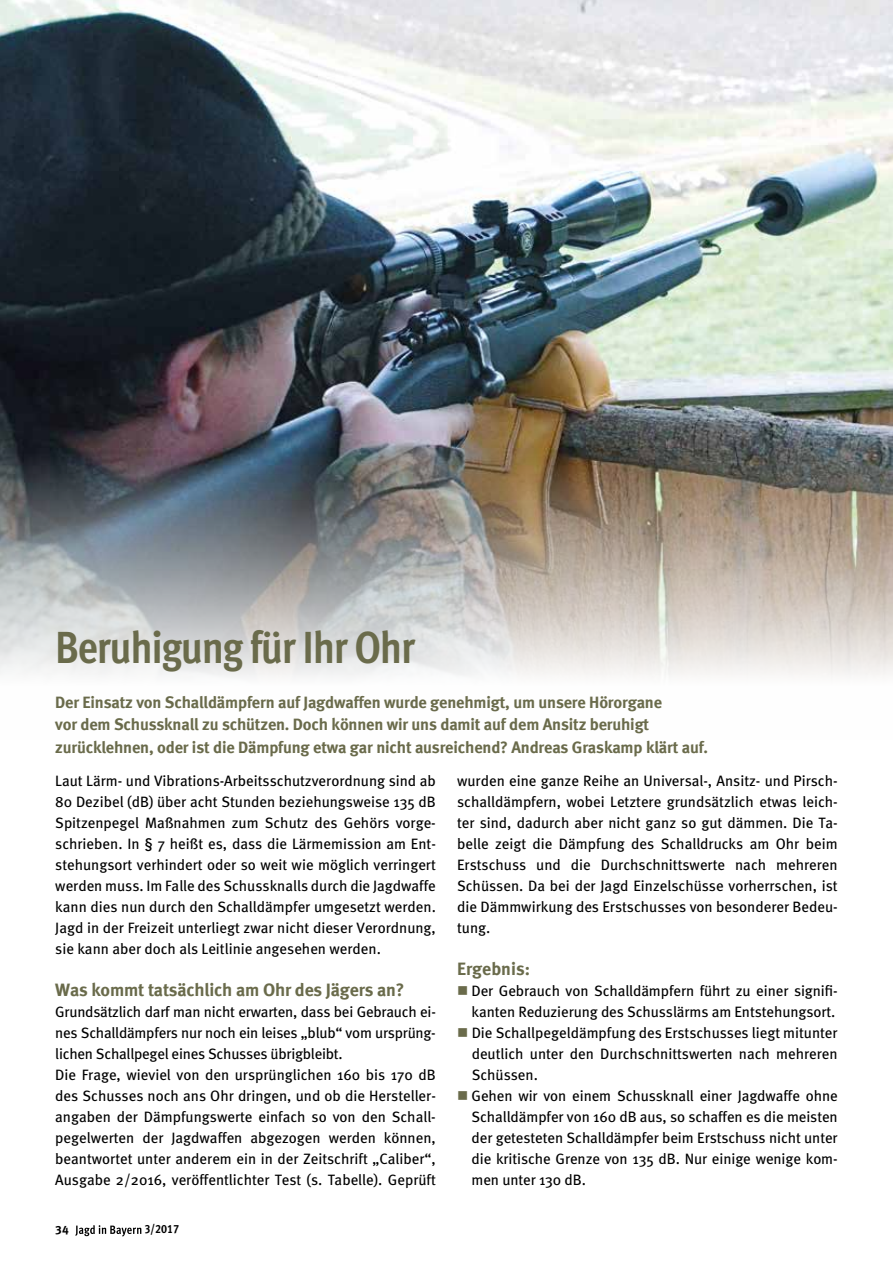
<style>
.page{position:relative;width:893px;height:1263px;background:#fff}
.page>*{position:absolute;margin:0;border:0;box-sizing:border-box;transform-origin:0 0}
.t1{font:700 45px "Meta Cond";letter-spacing:-.03em;color:#6a6b4b}
.t2{font:18px "Meta Bold LF";letter-spacing:-.01em;color:#6a6b4b}
.t3{font:16.5px/22.5px "Meta Bold LF";letter-spacing:-.01em;color:#6a6b4b}
.t4{font:15px/21px "Meta";color:#000;text-align:justify}
.t5{font:12px "Meta Cond Bold LF";color:#000}
.t6{font:12px "Meta Bold LF";color:#000}
.s1{color:#6a6b4b}
</style>
<div class="page">
<svg style="left:75px;top:1225px;width:66px;height:11px"></svg>
<img style="left:0;top:0;width:893px;height:677px">
<h1 class="t1" style="left:55px;top:621px;width:362px">Beruhigung für Ihr Ohr</h1>
<p class="t3" style="left:55px;top:691px;width:654px">Der Einsatz von Schalldämpfern auf Jagdwaffen wurde genehmigt, um unsere Hörorgane<br>vor dem Schussknall zu schützen. Doch können wir uns damit auf dem Ansitz beruhigt zurücklehnen, oder ist die Dämpfung etwa gar nicht ausreichend? Andreas Graskamp klärt auf.</p>
<p class="t4" style="left:457px;top:770px;width:382px">wurden eine ganze Reihe an Universal-, Ansitz- und Pirsch&shy;schalldämpfern, wobei Letztere grundsätzlich etwas leich&shy;ter sind, dadurch aber nicht ganz so gut dämmen. Die Ta&shy;belle zeigt die Dämpfung des Schalldrucks am Ohr beim Erstschuss und die Durchschnittswerte nach mehreren Schüssen. Da bei der Jagd Einzelschüsse vorherrschen, ist die Dämmwirkung des Erstschusses von besonderer Bedeu&shy;tung.</p>
<p class="t2" style="left:457px;top:958px;width:74px">Ergebnis:</p>
<p class="t4" style="left:457px;top:980px;width:382px;text-align:right"><span class="s1">■</span> Der Gebrauch von Schalldämpfern führt zu einer signifi&shy;kanten Reduzierung des Schusslärms am Entstehungsort.</p>
<p class="t4" style="left:472px;top:1022px;width:367px;text-indent:-15px"><span class="s1">■</span> Die Schallpegeldämpfung des Erstschusses liegt mitunter deutlich unter den Durchschnittswerten nach mehreren Schüssen.</p>
<p class="t4" style="left:472px;top:1085px;width:368px;text-indent:-14px"><span class="s1">■</span> Gehen wir von einem Schussknall einer Jagdwaffe ohne Schalldämpfer von 160 dB aus, so schaffen es die meisten der getesteten Schalldämpfer beim Erstschuss nicht unter die kritische Grenze von 135 dB. Nur einige wenige kom&shy;men unter 130 dB.</p>
<p class="t4" style="left:55px;top:770px;width:382px">Laut Lärm- und Vibrations-Arbeitsschutzverordnung sind ab 80 Dezibel (dB) über acht Stunden beziehungsweise 135 dB Spitzenpegel Maßnahmen zum Schutz des Gehörs vorge&shy;schrieben. In § 7 heißt es, dass die Lärmemission am Ent&shy;stehungsort verhindert oder so weit wie möglich verringert werden muss. Im Falle des Schussknalls durch die Jagdwaffe kann dies nun durch den Schalldämpfer umgesetzt werden.<br>Jagd in der Freizeit unterliegt zwar nicht dieser Verordnung, sie kann aber doch als Leitlinie angesehen werden.</p>
<p class="t2" style="left:55px;top:979px;width:350px">Was kommt tatsächlich am Ohr des Jägers an?</p>
<p class="t4" style="left:55px;top:1001px;width:382px;text-align:left">Grundsätzlich darf man nicht erwarten, dass bei Gebrauch ei&shy;nes Schalldämpfers nur noch ein leises „blub“ vom ursprüng&shy;lichen Schallpegel eines Schusses übrigbleibt.<br>Die Frage, wieviel von den ursprünglichen 160 bis 170 dB des Schusses noch ans Ohr dringen, und ob die Hersteller&shy;angaben der Dämpfungswerte einfach so von den Schall&shy;pegelwerten der Jagdwaffen abgezogen werden können, beantwortet unter anderem ein in der Zeitschrift „Caliber“, Ausgabe 2/2016, veröffentlichter Test (s. Tabelle). Geprüft</p>
<p class="t6" style="left:55px;top:1222px;width:15px">34</p>
<p class="t5" style="left:145px;top:1222px;width:36px">3/2017</p>
</div>
